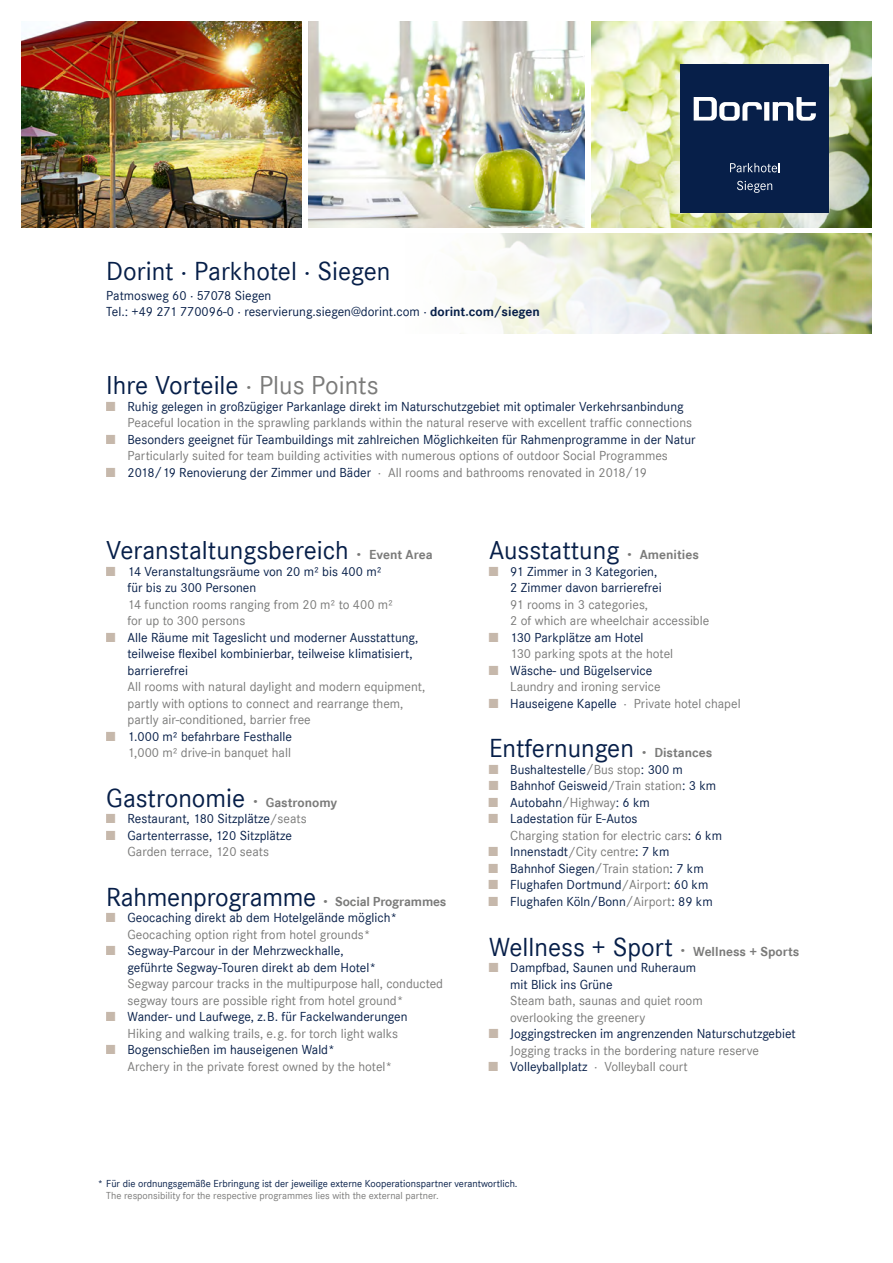
<style>
.page{position:relative;width:893px;height:1263px;background:#fff}
.page>*{position:absolute;margin:0;border:0;box-sizing:border-box;transform-origin:0 0}
.t1{font:27px "Corporate S";color:#071f49}
.t2{font:13.5px/16.5px "Corporate S";color:#071f49}
.t3{font:13.5px/16.5px "Corporate S";color:#7b7b7a}
.t4{font:700 13.5px "Corporate S";letter-spacing:-.01em;color:#7b7b7a}
.t5{font:10.5px "Corporate S";color:#071f49}
.t6{font:10.5px "Corporate S";color:#7b7b7a}
.s1{font-weight:700}
.s2{color:#7b7b7a}
.s3{color:#c6b8ab}
.s4{color:#071f49}
.s5{font-weight:700;font-size:13.5px;color:#7b7b7a}
.s6{font-weight:400;font-size:27px;color:#071f49}
.s7{font-weight:400;font-size:27px}
</style>
<div class="page">
<img style="left:455px;top:234px;width:417px;height:100px">
<img style="left:21px;top:21px;width:281px;height:206px">
<img style="left:591px;top:21px;width:281px;height:206px">
<img style="left:308px;top:21px;width:277px;height:206px">
<div style="left:640px;top:24px;width:229px;height:229px;background:#fff;opacity:.75"></div>
<div style="left:680px;top:64px;width:149px;height:149px;background:#071f49"></div>
<svg style="left:773px;top:97px;width:43px;height:24px"></svg>
<div style="left:764px;top:102px;width:5px;height:19px;background:#fff"></div>
<svg style="left:694px;top:97px;width:68px;height:24px"></svg>
<svg style="left:730px;top:163px;width:50px;height:9px"></svg>
<svg style="left:737px;top:181px;width:35px;height:12px"></svg>
<h1 class="t1" style="left:106px;top:256px;width:286px">Dorint · Parkhotel · Siegen</h1>
<p class="t2" style="left:106px;top:287px;width:435px">Patmosweg 60 · 57078 Siegen<br>Tel.: +49 271 770096-0 · reservierung.siegen@dorint.com · <span class="s1">dorint.com/siegen</span></p>
<h1 class="t1" style="left:106px;top:370px;width:274px">Ihre Vorteile <span class="s2">· Plus Points</span></h1>
<p class="t3" style="left:128px;top:398px;width:566px;text-indent:-21px"><span class="s3">■</span> <span class="s4">Ruhig gelegen in großzügiger Parkanlage direkt im Naturschutzgebiet mit optimaler Verkehrsanbindung<br></span>Peaceful location in the sprawling parklands within the natural reserve with excellent traffic connections</p>
<p class="t2" style="left:106px;top:431px;width:591px;text-align:center"><span class="s3">■</span> Besonders geeignet für Teambuildings mit zahlreichen Möglichkeiten für Rahmenprogramme in der Natur<br><span class="s2">Particularly suited for team building activities with numerous options of outdoor Social Programmes</span></p>
<p class="t3" style="left:106px;top:464px;width:542px"><span class="s3">■</span> <span class="s4">2018/19 Renovierung der Zimmer und Bäder</span> · All rooms and bathrooms renovated in 2018/19</p>
<h1 class="t1" style="left:106px;top:535px;width:328px">Veranstaltungsbereich <span class="s2">·</span> <span class="s5">Event Area</span></h1>
<p class="t2" style="left:128px;top:563px;width:255px;text-indent:-21px"><span class="s3">■</span> 14 Veranstaltungsräume von 20 m² bis 400 m² für bis zu 300 Personen</p>
<p class="t3" style="left:128px;top:596px;width:267px">14 function rooms ranging from 20 m² to 400 m² for up to 300 persons</p>
<p class="t2" style="left:128px;top:629px;width:292px;text-indent:-21px"><span class="s3">■</span> Alle Räume mit Tageslicht und moderner Ausstattung, teilweise flexibel kombinierbar, teilweise klimatisiert, barrierefrei</p>
<p class="t3" style="left:128px;top:679px;width:299px">All rooms with natural daylight and modern equipment, partly with options to connect and rearrange them, partly air-conditioned, barrier free</p>
<p class="t2" style="left:106px;top:728px;width:187px;text-align:right"><span class="s3">■</span> 1.000 m² befahrbare Festhalle<br><span class="s2">1,000 m² drive-in banquet hall</span></p>
<h1 class="t1" style="left:106px;top:783px;width:232px">Gastronomie <span class="s2">·</span> <span class="s5">Gastronomy</span></h1>
<p class="t2" style="left:106px;top:811px;width:202px"><span class="s3">■</span> Restaurant, 180 Sitzplätze<span class="s2">/seats</span></p>
<p class="t2" style="left:106px;top:827px;width:187px;text-align:center"><span class="s3">■</span> Gartenterrasse, 120 Sitzplätze<br><span class="s2">Garden terrace, 120 seats</span></p>
<p class="t4" style="left:106px;top:894px;width:342px"><span class="s6">Rahmenprogramme</span> <span class="s7">·</span> Social Programmes</p>
<p class="t2" style="left:106px;top:910px;width:292px;text-align:center"><span class="s3">■</span> Geocaching direkt ab dem Hotelgelände möglich*<br><span class="s2">Geocaching option right from hotel grounds*</span></p>
<p class="t2" style="left:128px;top:943px;width:250px;text-indent:-21px"><span class="s3">■</span> Segway-Parcour in der Mehrzweckhalle, geführte Segway-Touren direkt ab dem Hotel*</p>
<p class="t3" style="left:128px;top:976px;width:317px">Segway parcour tracks in the multipurpose hall, conducted segway tours are possible right from hotel ground*</p>
<p class="t3" style="left:128px;top:1009px;width:281px;text-indent:-21px"><span class="s3">■</span> <span class="s4">Wander- und Laufwege, z.B. für Fackelwanderungen<br></span>Hiking and walking trails, e.g. for torch light walks</p>
<p class="t3" style="left:128px;top:1042px;width:266px;text-indent:-21px"><span class="s3">■</span> <span class="s4">Bogenschießen im hauseigenen Wald*<br></span>Archery in the private forest owned by the hotel*</p>
<h1 class="t1" style="left:489px;top:535px;width:211px">Ausstattung <span class="s2">·</span> <span class="s5">Amenities</span></h1>
<p class="t2" style="left:510px;top:563px;width:153px;text-indent:-21px"><span class="s3">■</span> 91 Zimmer in 3 Kategorien,<br>2 Zimmer davon barrierefrei</p>
<p class="t3" style="left:510px;top:596px;width:201px">91 rooms in 3 categories,<br>2 of which are wheelchair accessible</p>
<p class="t3" style="left:510px;top:629px;width:164px;text-indent:-21px"><span class="s3">■</span> <span class="s4">130 Parkplätze am Hotel<br></span>130 parking spots at the hotel</p>
<p class="t3" style="left:510px;top:662px;width:152px;text-indent:-21px"><span class="s3">■</span> <span class="s4">Wäsche- und Bügelservice<br></span>Laundry and ironing service</p>
<p class="t3" style="left:489px;top:695px;width:253px"><span class="s3">■</span> <span class="s4">Hauseigene Kapelle</span> · Private hotel chapel</p>
<h1 class="t1" style="left:489px;top:733px;width:225px">Entfernungen <span class="s2">·</span> <span class="s5">Distances</span></h1>
<p class="t2" style="left:489px;top:761px;width:195px"><span class="s3">■</span> Bushaltestelle<span class="s2">/Bus stop</span>: 300 m</p>
<p class="t2" style="left:489px;top:778px;width:229px"><span class="s3">■</span> Bahnhof Geisweid<span class="s2">/Train station</span>: 3 km</p>
<p class="t2" style="left:489px;top:794px;width:162px"><span class="s3">■</span> Autobahn<span class="s2">/Highway</span>: 6 km</p>
<p class="t3" style="left:510px;top:811px;width:213px;text-indent:-21px"><span class="s3">■</span> <span class="s4">Ladestation für E-Autos<br></span>Charging station for electric cars<span class="s4">: 6 km</span></p>
<p class="t2" style="left:489px;top:844px;width:182px"><span class="s3">■</span> Innenstadt<span class="s2">/City centre</span>: 7 km</p>
<p class="t2" style="left:489px;top:860px;width:216px"><span class="s3">■</span> Bahnhof Siegen<span class="s2">/Train station</span>: 7 km</p>
<p class="t2" style="left:489px;top:877px;width:221px"><span class="s3">■</span> Flughafen Dortmund<span class="s2">/Airport</span>: 60 km</p>
<p class="t2" style="left:489px;top:893px;width:225px"><span class="s3">■</span> Flughafen Köln/Bonn<span class="s2">/Airport</span>: 89 km</p>
<p class="t4" style="left:489px;top:943px;width:312px"><span class="s6">Wellness + Sport</span> <span class="s7">·</span> Wellness + Sports</p>
<p class="t2" style="left:510px;top:959px;width:187px;text-indent:-21px"><span class="s3">■</span> Dampfbad, Saunen und Ruheraum mit Blick ins Grüne</p>
<p class="t3" style="left:510px;top:992px;width:194px">Steam bath, saunas and quiet room overlooking the greenery</p>
<p class="t2" style="left:510px;top:1025px;width:287px;text-indent:-21px"><span class="s3">■</span> Joggingstrecken im angrenzenden Naturschutzgebiet<br><span class="s2">Jogging tracks in the bordering nature reserve</span></p>
<p class="t3" style="left:489px;top:1058px;width:200px"><span class="s3">■</span> <span class="s4">Volleyballplatz</span> · Volleyball court</p>
<p class="t5" style="left:98px;top:1178px;width:421px">* Für die ordnungsgemäße Erbringung ist der jeweilige externe Kooperationspartner verantwortlich.</p>
<p class="t6" style="left:106px;top:1190px;width:334px">The responsibility for the respective programmes lies with the external partner.</p>
</div>
